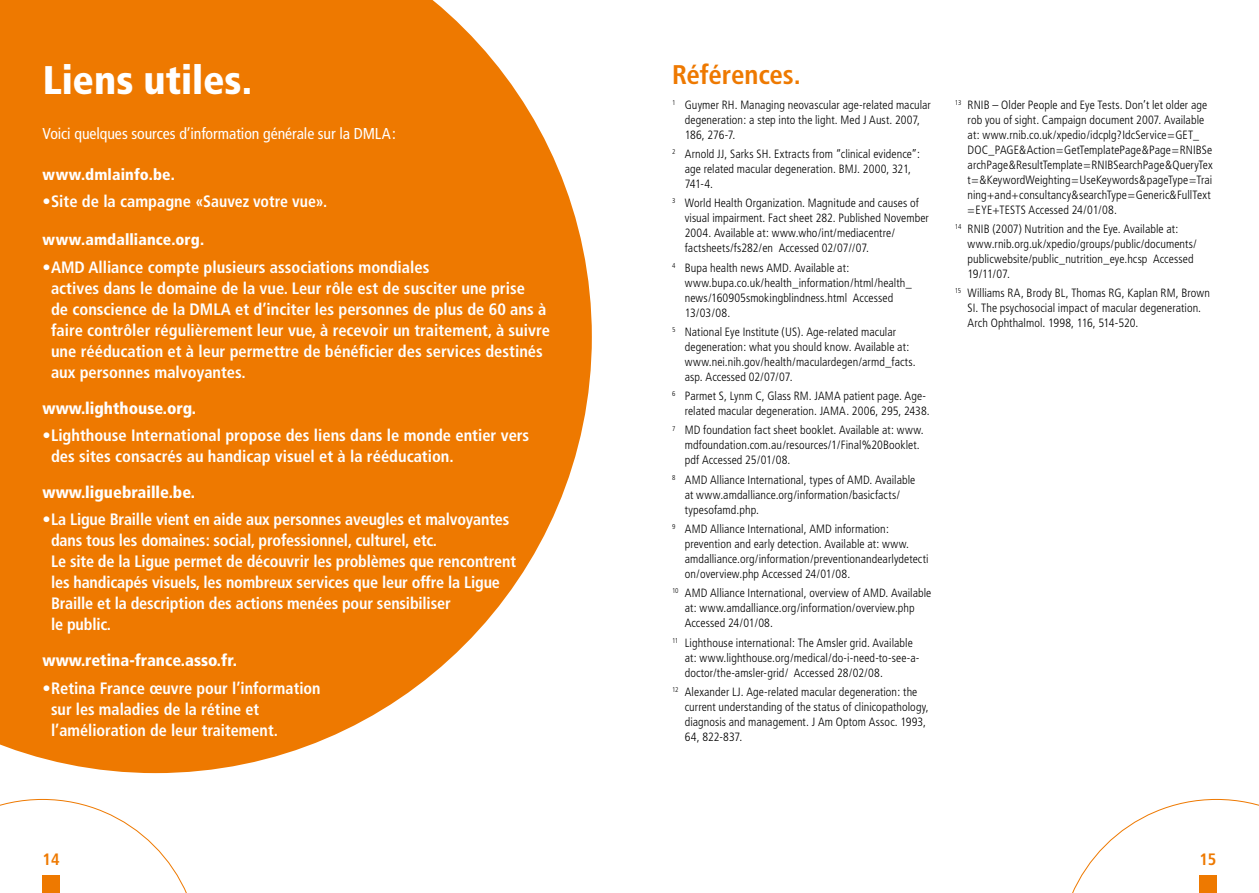
<style>
.page{position:relative;width:1259px;height:893px;background:#fff}
.page>*{position:absolute;margin:0;border:0;box-sizing:border-box;transform-origin:0 0}
.t1{font:900 condensed 39.9px "Frutiger";color:#fff}
.t2{font:700 condensed 27px "Frutiger";letter-spacing:-.005em;color:#ee7900}
.t3{font:700 condensed 16.5px/21px "Frutiger";color:#fff}
.t4{font:900 condensed 16.5px "Frutiger";color:#fff}
.t5{font:700 condensed 16.5px "Frutiger";color:#ee7900}
.t6{font:condensed 15.75px "Frutiger";letter-spacing:-.005em;color:#fff}
.t7{font:900 condensed 15.75px "Frutiger";letter-spacing:.01em;color:#fff}
.t8{font:300 condensed 12px/15px "Frutiger";letter-spacing:.005em;color:#000}
</style>
<div class="page">
<svg style="left:0;top:799px;width:187px;height:94px"></svg>
<svg style="left:1072px;top:799px;width:187px;height:94px"></svg>
<div style="left:1199px;top:876px;width:17px;height:17px;background:#ee7900"></div>
<svg style="left:0;top:0;width:592px;height:773px;background:#f08a20"></svg>
<h1 class="t1" style="left:43px;top:56px;width:211px">Liens utiles.</h1>
<h3 class="t6" style="left:43px;top:125px;width:355px">Voici quelques sources d’information générale sur la DMLA :</h3>
<h3 class="t7" style="left:43px;top:165px;width:134px">www.dmlainfo.be.</h3>
<h3 class="t3" style="left:43px;top:191px;width:286px">• Site de la campagne «Sauvez votre vue».</h3>
<h3 class="t7" style="left:43px;top:230px;width:163px">www.amdalliance.org.</h3>
<p class="t3" style="left:51px;top:256px;width:500px;text-indent:-8px">• AMD Alliance compte plusieurs associations mondiales<br>actives dans le domaine de la vue. Leur rôle est de susciter une prise<br>de conscience de la DMLA et d’inciter les personnes de plus de 60 ans à faire contrôler régulièrement leur vue, à recevoir un traitement, à suivre une rééducation et à leur permettre de bénéficier des services destinés aux personnes malvoyantes.</p>
<h3 class="t4" style="left:43px;top:398px;width:155px">www.lighthouse.org.</h3>
<h3 class="t3" style="left:51px;top:425px;width:480px;text-indent:-8px">• Lighthouse International propose des liens dans le monde entier vers des sites consacrés au handicap visuel et à la rééducation.</h3>
<h3 class="t4" style="left:43px;top:482px;width:154px">www.liguebraille.be.</h3>
<p class="t3" style="left:51px;top:509px;width:466px;text-indent:-9px">• La Ligue Braille vient en aide aux personnes aveugles et malvoyantes dans tous les domaines: social, professionnel, culturel, etc.<br>Le site de la Ligue permet de découvrir les problèmes que rencontrent les handicapés visuels, les nombreux services que leur offre la Ligue Braille et la description des actions menées pour sensibiliser<br>le public.</p>
<h3 class="t4" style="left:43px;top:651px;width:196px">www.retina-france.asso.fr.</h3>
<h3 class="t3" style="left:51px;top:677px;width:271px;text-indent:-9px">• Retina France œuvre pour l’information sur les maladies de la rétine et l’amélioration de leur traitement.</h3>
<h2 class="t2" style="left:672px;top:59px;width:130px">Références.</h2>
<p class="t8" style="left:685px;top:97px;width:248px;text-indent:-13px"><sup>1</sup> Guymer RH. Managing neovascular age-related macular degeneration: a step into the light. Med J Aust. 2007,<br>186, 276-7.</p>
<p class="t8" style="left:685px;top:147px;width:237px;text-indent:-13px"><sup>2</sup> Arnold JJ, Sarks SH. Extracts from “clinical evidence”: age related macular degeneration. BMJ. 2000, 321,<br>741-4.</p>
<p class="t8" style="left:685px;top:196px;width:246px;text-indent:-13px"><sup>3</sup> World Health Organization. Magnitude and causes of visual impairment. Fact sheet 282. Published November 2004. Available at: www.who/int/mediacentre/ factsheets/fs282/en Accessed 02/07//07.</p>
<p class="t8" style="left:685px;top:260px;width:228px;text-indent:-13px"><sup>4</sup> Bupa health news AMD. Available at: www.bupa.co.uk/health_information/html/health_ news/160905smokingblindness.html Accessed 13/03/08.</p>
<p class="t8" style="left:685px;top:324px;width:232px;text-indent:-13px"><sup>5</sup> National Eye Institute (US). Age-related macular degeneration: what you should know. Available at: www.nei.nih.gov/health/maculardegen/armd_facts. asp. Accessed 02/07/07.</p>
<p class="t8" style="left:685px;top:389px;width:246px;text-indent:-13px"><sup>6</sup> Parmet S, Lynm C, Glass RM. JAMA patient page. Age&shy;related macular degeneration. JAMA. 2006, 295, 2438.</p>
<p class="t8" style="left:685px;top:423px;width:240px;text-indent:-13px"><sup>7</sup> MD foundation fact sheet booklet. Available at: www. mdfoundation.com.au/resources/1/Final%20Booklet. pdf Accessed 25/01/08.</p>
<p class="t8" style="left:685px;top:472px;width:232px;text-indent:-13px"><sup>8</sup> AMD Alliance International, types of AMD. Available at www.amdalliance.org/information/basicfacts/ typesofamd.php.</p>
<p class="t8" style="left:685px;top:521px;width:245px;text-indent:-13px"><sup>9</sup> AMD Alliance International, AMD information: prevention and early detection. Available at: www. amdalliance.org/information/preventionandearlydetecti on/overview.php Accessed 24/01/08.</p>
<p class="t8" style="left:685px;top:586px;width:248px;text-indent:-13px"><sup>10</sup> AMD Alliance International, overview of AMD. Available at: www.amdalliance.org/information/overview.php<br>Accessed 24/01/08.</p>
<p class="t8" style="left:685px;top:635px;width:236px;text-indent:-13px"><sup>11</sup> Lighthouse international: The Amsler grid. Available at: www.lighthouse.org/medical/do-i-need-to-see-a&shy;doctor/the-amsler-grid/ Accessed 28/02/08.</p>
<p class="t8" style="left:685px;top:684px;width:245px;text-indent:-13px"><sup>12</sup> Alexander LJ. Age-related macular degeneration: the current understanding of the status of clinicopathology, diagnosis and management. J Am Optom Assoc. 1993, 64, 822-837.</p>
<p class="t8" style="left:967px;top:97px;width:247px;text-indent:-13px"><sup>13</sup> RNIB – Older People and Eye Tests. Don’t let older age rob you of sight. Campaign document 2007. Available at: www.rnib.co.uk/xpedio/idcplg?IdcService=GET_ DOC_PAGE&amp;Action=GetTemplatePage&amp;Page=RNIBSe archPage&amp;ResultTemplate=RNIBSearchPage&amp;QueryTex t=&amp;KeywordWeighting=UseKeywords&amp;pageType=Trai ning+and+consultancy&amp;searchType=Generic&amp;FullText =EYE+TESTS Accessed 24/01/08.</p>
<p class="t8" style="left:967px;top:222px;width:231px;text-indent:-13px"><sup>14</sup> RNIB (2007) Nutrition and the Eye. Available at: www.rnib.org.uk/xpedio/groups/public/documents/ publicwebsite/public_nutrition_eye.hcsp Accessed 19/11/07.</p>
<p class="t8" style="left:967px;top:286px;width:244px;text-indent:-13px"><sup>15</sup> Williams RA, Brody BL, Thomas RG, Kaplan RM, Brown<br>SI. The psychosocial impact of macular degeneration.<br>Arch Ophthalmol. 1998, 116, 514-520.</p>
<h3 class="t5" style="left:42px;top:849px;width:19px">14</h3>
<h3 class="t5" style="left:1199px;top:849px;width:19px">15</h3>
</div>
